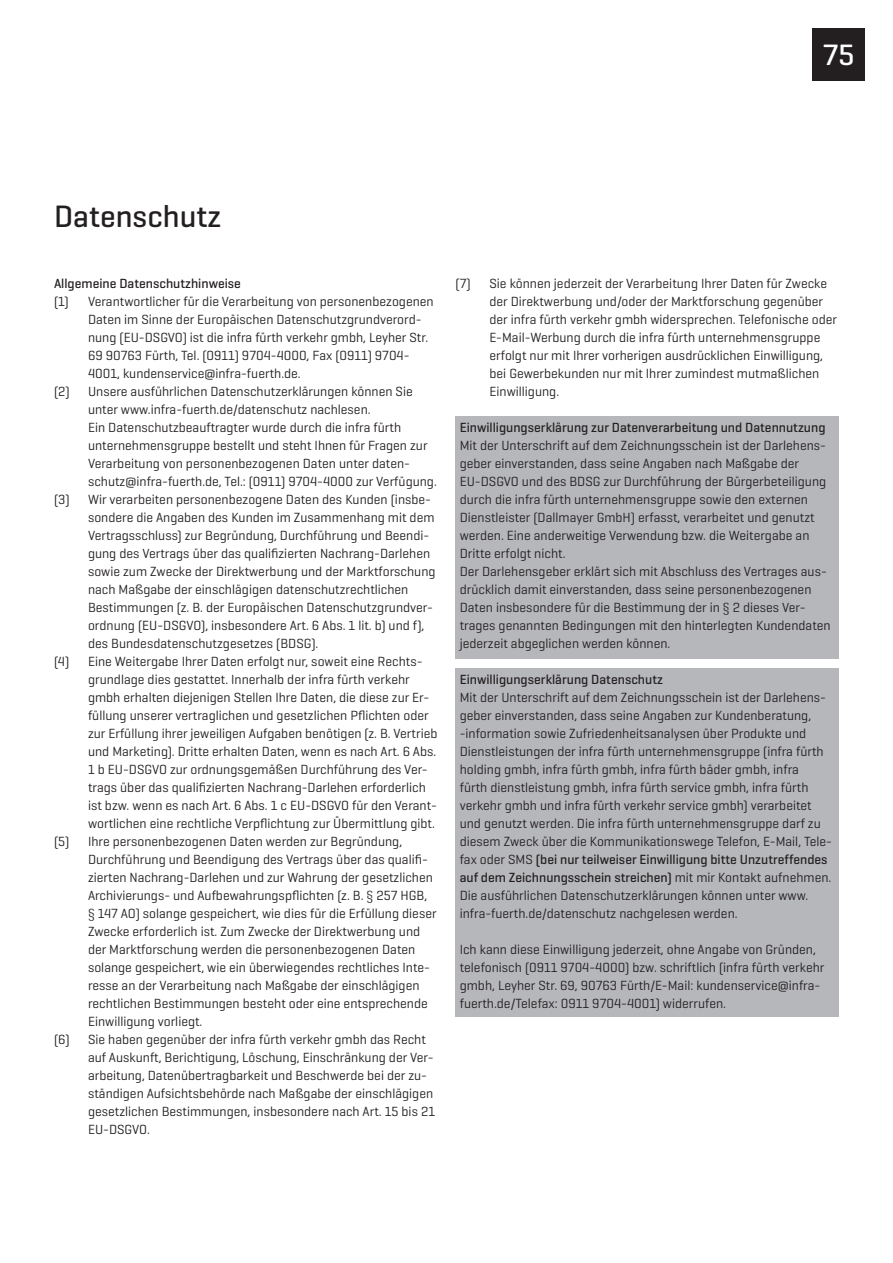
<style>
.page{position:relative;width:893px;height:1263px;background:#fff}
.page>*{position:absolute;margin:0;border:0;box-sizing:border-box;transform-origin:0 0}
.Kapitel{font:500 31.5px "Geogrotesque";color:#231f20}
.t1{font:500 30px "Geogrotesque";color:#fff}
.Fließtext{font:13.5px/18px "Geogrotesque";color:#231f20}
.Fließtext_ohne_Absta{font:13.5px/18px "Geogrotesque";color:#231f20}
.Fließtext_ohne_Absta-2{font:500 13.5px "Geogrotesque";color:#231f20}
.s1{font-weight:500}
</style>
<div class="page">
<div style="left:813px;top:28px;width:52px;height:52px;background:#231f20"></div>
<div style="left:455px;top:417px;width:384px;height:242px;background:#b6b7bb"></div>
<div style="left:455px;top:668px;width:384px;height:348px;background:#b6b7bb"></div>
<h2 class="t1" style="left:823px;top:36px;width:33px">75</h2>
<p class="Kapitel" style="left:54px;top:196px;width:169px">Datenschutz</p>
<p class="Fließtext_ohne_Absta-2" style="left:54px;top:275px;width:189px">Allgemeine Datenschutzhinweise</p>
<p class="Fließtext" style="left:88px;top:292px;width:347px;text-indent:-34px">(1) Verantwortlicher für die Verarbeitung von personenbezogenen Daten im Sinne der Europäischen Datenschutzgrundverord&shy;nung (EU-DSGVO) ist die infra fürth verkehr gmbh, Leyher Str.<br>69 90763 Fürth, Tel. (0911) 9704-4000, Fax (0911) 9704- 4001, kundenservice@infra-fuerth.de.</p>
<p class="Fließtext" style="left:88px;top:382px;width:350px;text-indent:-34px">(2) Unsere ausführlichen Datenschutzerklärungen können Sie unter www.infra-fuerth.de/datenschutz nachlesen.<br>Ein Datenschutzbeauftragter wurde durch die infra fürth unternehmensgruppe bestellt und steht Ihnen für Fragen zur Verarbeitung von personenbezogenen Daten unter daten&shy;schutz@infra-fuerth.de, Tel.: (0911) 9704-4000 zur Verfügung.</p>
<p class="Fließtext" style="left:88px;top:490px;width:349px;text-indent:-34px">(3) Wir verarbeiten personenbezogene Daten des Kunden (insbe&shy;sondere die Angaben des Kunden im Zusammenhang mit dem Vertragsschluss) zur Begründung, Durchführung und Beendi&shy;gung des Vertrags über das qualifizierten Nachrang-Darlehen sowie zum Zwecke der Direktwerbung und der Marktforschung nach Maßgabe der einschlägigen datenschutzrechtlichen Bestimmungen (z. B. der Europäischen Datenschutzgrundver&shy;ordnung (EU-DSGVO), insbesondere Art. 6 Abs. 1 lit. b) und f), des Bundesdatenschutzgesetzes (BDSG).</p>
<p class="Fließtext" style="left:88px;top:652px;width:351px;text-indent:-34px">(4) Eine Weitergabe Ihrer Daten erfolgt nur, soweit eine Rechts&shy;grundlage dies gestattet. Innerhalb der infra fürth verkehr gmbh erhalten diejenigen Stellen Ihre Daten, die diese zur Er&shy;füllung unserer vertraglichen und gesetzlichen Pflichten oder zur Erfüllung ihrer jeweiligen Aufgaben benötigen (z. B. Vertrieb und Marketing). Dritte erhalten Daten, wenn es nach Art. 6 Abs.<br>1 b EU-DSGVO zur ordnungsgemäßen Durchführung des Ver&shy;trags über das qualifizierten Nachrang-Darlehen erforderlich ist bzw. wenn es nach Art. 6 Abs. 1 c EU-DSGVO für den Verant&shy;wortlichen eine rechtliche Verpflichtung zur Übermittlung gibt.</p>
<p class="Fließtext" style="left:88px;top:832px;width:350px;text-indent:-34px">(5) Ihre personenbezogenen Daten werden zur Begründung, Durchführung und Beendigung des Vertrags über das qualifi&shy;zierten Nachrang-Darlehen und zur Wahrung der gesetzlichen Archivierungs- und Aufbewahrungspflichten (z. B. § 257 HGB, § 147 AO) solange gespeichert, wie dies für die Erfüllung dieser Zwecke erforderlich ist. Zum Zwecke der Direktwerbung und der Marktforschung werden die personenbezogenen Daten solange gespeichert, wie ein überwiegendes rechtliches Inte&shy;resse an der Verarbeitung nach Maßgabe der einschlägigen rechtlichen Bestimmungen besteht oder eine entsprechende Einwilligung vorliegt.</p>
<p class="Fließtext" style="left:88px;top:1030px;width:349px;text-indent:-34px">(6) Sie haben gegenüber der infra fürth verkehr gmbh das Recht auf Auskunft, Berichtigung, Löschung, Einschränkung der Ver&shy;arbeitung, Datenübertragbarkeit und Beschwerde bei der zu&shy;ständigen Aufsichtsbehörde nach Maßgabe der einschlägigen gesetzlichen Bestimmungen, insbesondere nach Art. 15 bis 21<br>EU-DSGVO.</p>
<p class="Fließtext" style="left:489px;top:274px;width:349px;text-indent:-34px">(7) Sie können jederzeit der Verarbeitung Ihrer Daten für Zwecke der Direktwerbung und/oder der Marktforschung gegenüber der infra fürth verkehr gmbh widersprechen. Telefonische oder E-Mail-Werbung durch die infra fürth unternehmensgruppe erfolgt nur mit Ihrer vorherigen ausdrücklichen Einwilligung, bei Gewerbekunden nur mit Ihrer zumindest mutmaßlichen Einwilligung.</p>
<p class="Fließtext_ohne_Absta" style="left:460px;top:418px;width:368px"><span class="s1">Einwilligungserklärung zur Datenverarbeitung und Datennutzung </span>Mit der Unterschrift auf dem Zeichnungsschein ist der Darlehens&shy;geber einverstanden, dass seine Angaben nach Maßgabe der EU-DSGVO und des BDSG zur Durchführung der Bürgerbeteiligung durch die infra fürth unternehmensgruppe sowie den externen Dienstleister (Dallmayer GmbH) erfasst, verarbeitet und genutzt werden. Eine anderweitige Verwendung bzw. die Weitergabe an Dritte erfolgt nicht.</p>
<p class="Fließtext" style="left:460px;top:562px;width:372px">Der Darlehensgeber erklärt sich mit Abschluss des Vertrages aus&shy;drücklich damit einverstanden, dass seine personenbezogenen Daten insbesondere für die Bestimmung der in § 2 dieses Ver&shy;trages genannten Bedingungen mit den hinterlegten Kundendaten jederzeit abgeglichen werden können.</p>
<p class="Fließtext" style="left:460px;top:670px;width:374px"><span class="s1">Einwilligungserklärung Datenschutz<br></span>Mit der Unterschrift auf dem Zeichnungsschein ist der Darlehens&shy;geber einverstanden, dass seine Angaben zur Kundenberatung, -information sowie Zufriedenheitsanalysen über Produkte und Dienstleistungen der infra fürth unternehmensgruppe (infra fürth holding gmbh, infra fürth gmbh, infra fürth bäder gmbh, infra<br>fürth dienstleistung gmbh, infra fürth service gmbh, infra fürth verkehr gmbh und infra fürth verkehr service gmbh) verarbeitet und genutzt werden. Die infra fürth unternehmensgruppe darf zu diesem Zweck über die Kommunikationswege Telefon, E-Mail, Tele&shy;fax oder SMS <span class="s1">(bei nur teilweiser Einwilligung bitte Unzutreffendes auf dem Zeichnungsschein streichen)</span> mit mir Kontakt aufnehmen.<br>Die ausführlichen Datenschutzerklärungen können unter www. infra-fuerth.de/datenschutz nachgelesen werden.</p>
<p class="Fließtext_ohne_Absta" style="left:460px;top:940px;width:366px">Ich kann diese Einwilligung jederzeit, ohne Angabe von Gründen, telefonisch (0911 9704-4000) bzw. schriftlich (infra fürth verkehr gmbh, Leyher Str. 69, 90763 Fürth/E-Mail: kundenservice@infra&shy;fuerth.de/Telefax: 0911 9704-4001) widerrufen.</p>
</div>
